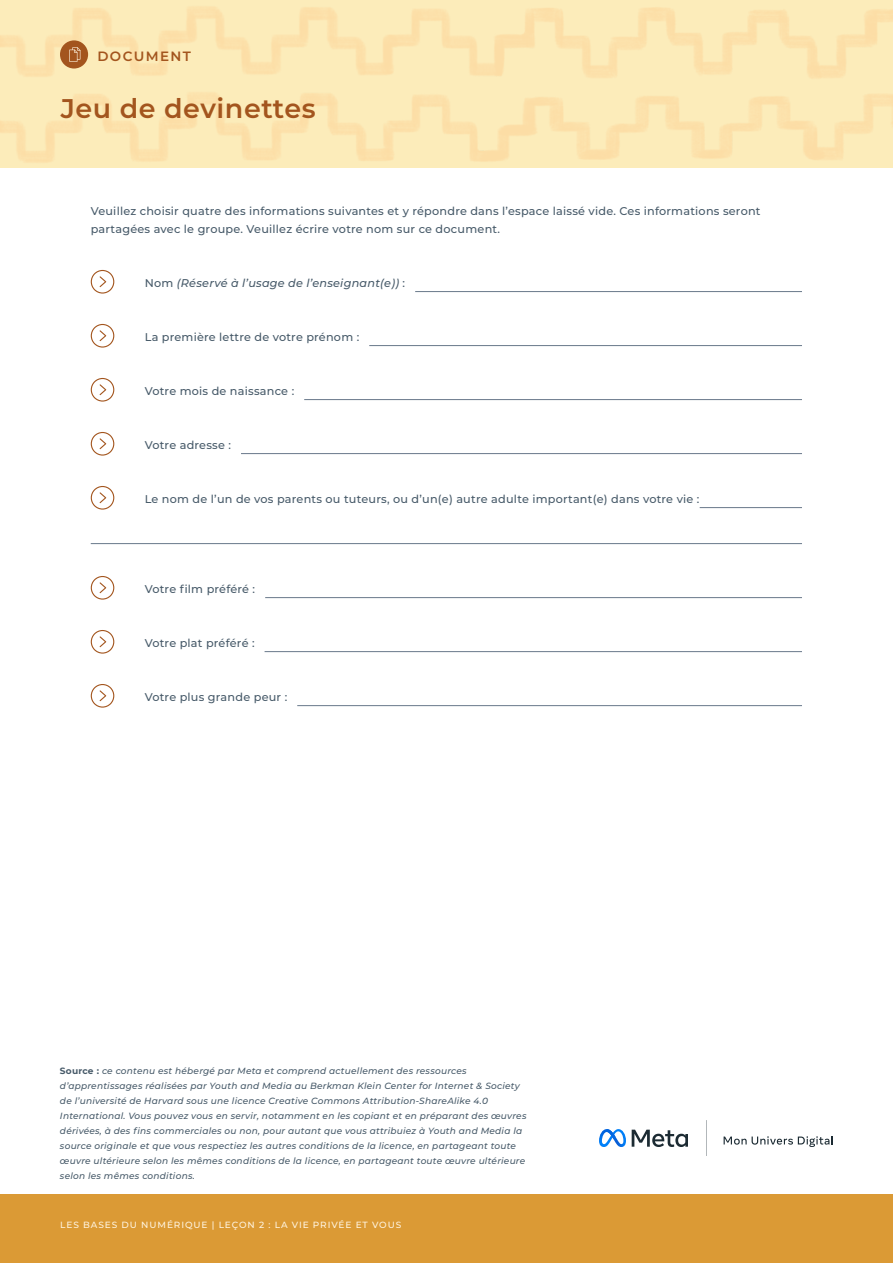
<style>
.page{position:relative;width:893px;height:1263px;background:#fff}
.page>*{position:absolute;margin:0;border:0;box-sizing:border-box;transform-origin:0 0}
.t1{font:600 27px "Montserrat";letter-spacing:.02em;color:#a3551e}
.t2{font:600 13.5px "Montserrat";letter-spacing:.1em;color:#a3551e}
.t3{font:500 11.25px/18px "Montserrat";letter-spacing:.02em;color:#475a69}
.t4{font:italic 500 11.25px "Montserrat";letter-spacing:.02em;color:#475a69}
.t5{font:italic 500 9px/15px "Montserrat";letter-spacing:.025em;color:#475a69}
.t6{font:500 9px "Montserrat";letter-spacing:.1em;color:#fff4e0}
.s1{font-style:normal}
.s2{font-weight:700;font-style:normal}
</style>
<div class="page">
<img style="left:0;top:0;width:893px;height:167px">
<div style="left:0;top:1194px;width:893px;height:69px;background:#db9a35"></div>
<div style="left:60px;top:40px;width:28px;height:29px;background:#a3551e;border-radius:50%"></div>
<svg style="left:69px;top:47px;width:11px;height:15px"></svg>
<hr style="left:415px;top:291px;width:387px;height:1px;background:#68788a">
<hr style="left:369px;top:345px;width:433px;height:1px;background:#68788a">
<hr style="left:304px;top:399px;width:498px;height:1px;background:#68788a">
<hr style="left:241px;top:453px;width:561px;height:1px;background:#68788a">
<hr style="left:700px;top:507px;width:102px;height:1px;background:#68788a">
<hr style="left:91px;top:543px;width:711px;height:1px;background:#68788a">
<hr style="left:265px;top:597px;width:537px;height:1px;background:#68788a">
<hr style="left:265px;top:651px;width:537px;height:1px;background:#68788a">
<hr style="left:297px;top:705px;width:505px;height:1px;background:#68788a">
<svg style="left:91px;top:270px;width:23px;height:24px"></svg>
<svg style="left:91px;top:324px;width:23px;height:24px"></svg>
<svg style="left:91px;top:378px;width:23px;height:24px"></svg>
<svg style="left:91px;top:432px;width:23px;height:24px"></svg>
<svg style="left:91px;top:486px;width:23px;height:24px"></svg>
<svg style="left:91px;top:576px;width:23px;height:24px"></svg>
<svg style="left:91px;top:630px;width:23px;height:24px"></svg>
<svg style="left:91px;top:684px;width:23px;height:24px"></svg>
<svg style="left:632px;top:1130px;width:56px;height:17px"></svg>
<img style="left:599px;top:1129px;width:27px;height:18px">
<svg style="left:607px;top:1129px;width:8px;height:10px"></svg>
<hr style="left:706px;top:1120px;width:1px;height:36px;background:#1c2b33">
<svg style="left:724px;top:1136px;width:109px;height:11px"></svg>
<h2 class="t2" style="left:97px;top:47px;width:95px">DOCUMENT</h2>
<h1 class="t1" style="left:61px;top:89px;width:256px">Jeu de devinettes</h1>
<p class="t3" style="left:91px;top:202px;width:671px">Veuillez choisir quatre des informations suivantes et y répondre dans l’espace laissé vide. Ces informations seront partagées avec le groupe. Veuillez écrire votre nom sur ce document.</p>
<p class="t4" style="left:145px;top:275px;width:262px"><span class="s1">Nom</span> (Réservé à l’usage de l’enseignant(e)) <span class="s1">:</span></p>
<p class="t3" style="left:145px;top:328px;width:216px">La première lettre de votre prénom :</p>
<p class="t3" style="left:145px;top:382px;width:151px">Votre mois de naissance :</p>
<p class="t3" style="left:145px;top:436px;width:88px">Votre adresse :</p>
<p class="t3" style="left:145px;top:490px;width:556px">Le nom de l’un de vos parents ou tuteurs, ou d’un(e) autre adulte important(e) dans votre vie :</p>
<p class="t3" style="left:145px;top:580px;width:112px">Votre film préféré :</p>
<p class="t3" style="left:145px;top:634px;width:111px">Votre plat préféré :</p>
<p class="t3" style="left:145px;top:688px;width:144px">Votre plus grande peur :</p>
<p class="t5" style="left:60px;top:1063px;width:468px"><span class="s2">Source :</span> ce contenu est hébergé par Meta et comprend actuellement des ressources d’apprentissages réalisées par Youth and Media au Berkman Klein Center for Internet &amp; Society de l’université de Harvard sous une licence Creative Commons Attribution-ShareAlike 4.0<br>International. Vous pouvez vous en servir, notamment en les copiant et en préparant des œuvres dérivées, à des fins commerciales ou non, pour autant que vous attribuiez à Youth and Media la source originale et que vous respectiez les autres conditions de la licence, en partageant toute œuvre ultérieure selon les mêmes conditions de la licence, en partageant toute œuvre ultérieure selon les mêmes conditions.</p>
<p class="t6" style="left:60px;top:1219px;width:343px">LES BASES DU NUMÉRIQUE | LEÇON 2 : LA VIE PRIVÉE ET VOUS</p>
</div>
